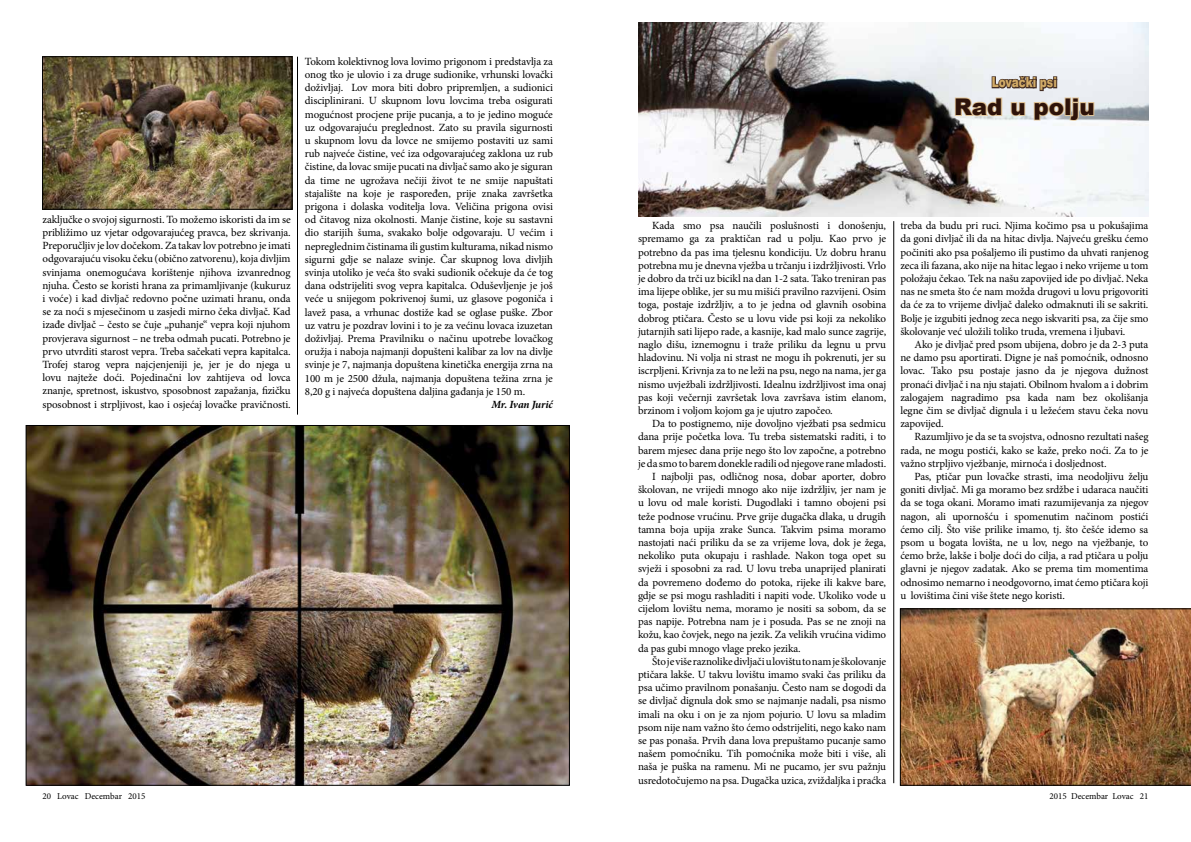
<style>
.page{position:relative;width:1191px;height:842px;background:#fff}
.page>*{position:absolute;margin:0;border:0;box-sizing:border-box;transform-origin:0 0}
.t1{font:900 23px "Arial";color:#2e130a}
.t2{font:900 14px "Arial";color:#d2ab67;scale:.75 1}
.t3{font:11px/13.2px "Minion Pro";letter-spacing:-.01em;color:#000;text-align:justify}
.t4{font:italic 700 11px "Minion Pro";letter-spacing:-.02em;color:#000}
.t5{font:9px "Minion Pro";color:#000}
</style>
<div class="page">
<img style="left:638px;top:23px;width:510px;height:194px">
<hr style="left:893px;top:221px;width:1px;height:562px;background:#000">
<hr style="left:297px;top:57px;width:1px;height:358px;background:#000">
<img style="left:28px;top:427px;width:540px;height:357px">
<img style="left:44px;top:58px;width:246px;height:150px">
<div style="left:42px;top:56px;width:250px;height:154px;border:1px solid #000"></div>
<svg style="left:953px;top:74px;width:142px;height:48px;background:#d7d2cc"></svg>
<img style="left:900px;top:608px;width:291px;height:178px">
<p class="t3" style="left:43px;top:213px;width:250px">zaključke o svojoj sigurnosti. To možemo iskoristi da im se približimo uz vjetar odgovarajućeg pravca, bez skrivanja.<br>Preporučljiv je lov dočekom. Za takav lov potrebno je imati odgovarajuću visoku čeku (obično zatvorenu), koja divljim svinjama onemogućava korištenje njihova izvanrednog njuha. Često se koristi hrana za primamljivanje (kukuruz i voće) i kad divljač redovno počne uzimati hranu, onda se za noći s mjesečinom u zasjedi mirno čeka divljač. Kad izađe divljač – često se čuje „puhanje“ vepra koji njuhom provjerava sigurnost – ne treba odmah pucati. Potrebno je prvo utvrditi starost vepra. Treba sačekati vepra kapitalca.<br>Trofej starog vepra najcjenjeniji je, jer je do njega u lovu najteže doći. Pojedinačni lov zahtijeva od lovca znanje, spretnost, iskustvo, sposobnost zapažanja, fizičku sposobnost i strpljivost, kao i osjećaj lovačke pravičnosti.</p>
<p class="t3" style="left:305px;top:55px;width:250px">Tokom kolektivnog lova lovimo prigonom i predstavlja za onog tko je ulovio i za druge sudionike, vrhunski lovački doživljaj. Lov mora biti dobro pripremljen, a sudionici disciplinirani. U skupnom lovu lovcima treba osigurati mogućnost procjene prije pucanja, a to je jedino moguće uz odgovarajuću preglednost. Zato su pravila sigurnosti u skupnom lovu da lovce ne smijemo postaviti uz sami rub najveće čistine, već iza odgovarajućeg zaklona uz rub čistine, da lovac smije pucati na divljač samo ako je siguran da time ne ugrožava nečiji život te ne smije napuštati stajalište na koje je raspoređen, prije znaka završetka prigona i dolaska voditelja lova. Veličina prigona ovisi od čitavog niza okolnosti. Manje čistine, koje su sastavni dio starijih šuma, svakako bolje odgovaraju. U većim i nepreglednim čistinama ili gustim kulturama, nikad nismo sigurni gdje se nalaze svinje. Čar skupnog lova divljih svinja utoliko je veća što svaki sudionik očekuje da će tog dana odstrijeliti svog vepra kapitalca. Oduševljenje je još veće u snijegom pokrivenoj šumi, uz glasove pogoniča i lavež pasa, a vrhunac dostiže kad se oglase puške. Zbor uz vatru je pozdrav lovini i to je za većinu lovaca izuzetan doživljaj. Prema Pravilniku o načinu upotrebe lovačkog oružja i naboja najmanji dopušteni kalibar za lov na divlje svinje je 7, najmanja dopuštena kinetička energija zrna na 100 m je 2500 džula, najmanja dopuštena težina zrna je 8,20 g i najveća dopuštena daljina gađanja je 150 m.</p>
<p class="t4" style="left:491px;top:397px;width:63px">Mr. Ivan Jurić</p>
<p class="t2" style="left:992px;top:72px;width:88px">Lovački psi</p>
<h1 class="t1" style="left:954px;top:90px;width:142px">Rad u polju</h1>
<p class="t3" style="left:638px;top:219px;width:250px;text-indent:14px">Kada smo psa naučili poslušnosti i donošenju, spremamo ga za praktičan rad u polju. Kao prvo je potrebno da pas ima tjelesnu kondiciju. Uz dobru hranu potrebna mu je dnevna vježba u trčanju i izdržljivosti. Vrlo je dobro da trči uz bicikl na dan 1-2 sata. Tako treniran pas ima lijepe oblike, jer su mu mišići pravilno razvijeni. Osim toga, postaje izdržljiv, a to je jedna od glavnih osobina dobrog ptičara. Često se u lovu vide psi koji za nekoliko jutarnjih sati lijepo rade, a kasnije, kad malo sunce zagrije, naglo dišu, iznemognu i traže priliku da legnu u prvu hladovinu. Ni volja ni strast ne mogu ih pokrenuti, jer su iscrpljeni. Krivnja za to ne leži na psu, nego na nama, jer ga nismo uvježbali izdržljivosti. Idealnu izdržljivost ima onaj pas koji večernji završetak lova završava istim elanom, brzinom i voljom kojom ga je ujutro započeo.</p>
<p class="t3" style="left:652px;top:417px;width:235px">Da to postignemo, nije dovoljno vježbati psa sedmicu</p>
<p class="t3" style="left:638px;top:430px;width:250px">dana prije početka lova. Tu treba sistematski raditi, i to</p>
<p class="t3" style="left:638px;top:443px;width:250px">barem mjesec dana prije nego što lov započne, a potrebno</p>
<p class="t3" style="left:638px;top:457px;width:250px">je da smo to barem donekle radili od njegove rane mladosti.</p>
<p class="t3" style="left:652px;top:470px;width:235px">I najbolji pas, odličnog nosa, dobar aporter, dobro</p>
<p class="t3" style="left:638px;top:483px;width:250px">školovan, ne vrijedi mnogo ako nije izdržljiv, jer nam je</p>
<p class="t3" style="left:638px;top:496px;width:250px">u lovu od male koristi. Dugodlaki i tamno obojeni psi</p>
<p class="t3" style="left:638px;top:509px;width:250px">teže podnose vrućinu. Prve grije dugačka dlaka, u drugih</p>
<p class="t3" style="left:638px;top:523px;width:250px">tamna boja upija zrake Sunca. Takvim psima moramo</p>
<p class="t3" style="left:638px;top:536px;width:250px">nastojati naći priliku da se za vrijeme lova, dok je žega,</p>
<p class="t3" style="left:638px;top:549px;width:250px">nekoliko puta okupaju i rashlade. Nakon toga opet su</p>
<p class="t3" style="left:638px;top:562px;width:250px">svježi i sposobni za rad. U lovu treba unaprijed planirati</p>
<p class="t3" style="left:638px;top:575px;width:250px">da povremeno dođemo do potoka, rijeke ili kakve bare,</p>
<p class="t3" style="left:638px;top:589px;width:250px">gdje se psi mogu rashladiti i napiti vode. Ukoliko vode u</p>
<p class="t3" style="left:638px;top:602px;width:250px">cijelom lovištu nema, moramo je nositi sa sobom, da se</p>
<p class="t3" style="left:638px;top:615px;width:250px">pas napije. Potrebna nam je i posuda. Pas se ne znoji na</p>
<p class="t3" style="left:638px;top:628px;width:250px">kožu, kao čovjek, nego na jezik. Za velikih vrućina vidimo</p>
<p class="t3" style="left:638px;top:641px;width:164px">da pas gubi mnogo vlage preko jezika.</p>
<p class="t3" style="left:652px;top:655px;width:235px">Što je više raznolike divljači u lovištu to nam je školovanje</p>
<p class="t3" style="left:638px;top:668px;width:250px">ptičara lakše. U takvu lovištu imamo svaki čas priliku da</p>
<p class="t3" style="left:638px;top:681px;width:250px">psa učimo pravilnom ponašanju. Često nam se dogodi da</p>
<p class="t3" style="left:638px;top:694px;width:250px">se divljač dignula dok smo se najmanje nadali, psa nismo</p>
<p class="t3" style="left:638px;top:707px;width:250px">imali na oku i on je za njom pojurio. U lovu sa mladim</p>
<p class="t3" style="left:638px;top:721px;width:250px">psom nije nam važno što ćemo odstrijeliti, nego kako nam</p>
<p class="t3" style="left:638px;top:734px;width:250px">se pas ponaša. Prvih dana lova prepuštamo pucanje samo</p>
<p class="t3" style="left:638px;top:747px;width:250px">našem pomoćniku. Tih pomoćnika može biti i više, ali</p>
<p class="t3" style="left:638px;top:760px;width:250px">naša je puška na ramenu. Mi ne pucamo, jer svu pažnju</p>
<p class="t3" style="left:638px;top:773px;width:250px">usredotočujemo na psa. Dugačka uzica, zviždaljka i praćka</p>
<p class="t3" style="left:900px;top:219px;width:250px">treba da budu pri ruci. Njima kočimo psa u pokušajima da goni divljač ili da na hitac divlja. Najveću grešku ćemo počiniti ako psa pošaljemo ili pustimo da uhvati ranjenog zeca ili fazana, ako nije na hitac legao i neko vrijeme u tom položaju čekao. Tek na našu zapovijed ide po divljač. Neka nas ne smeta što će nam možda drugovi u lovu prigovoriti da će za to vrijeme divljač daleko odmaknuti ili se sakriti.<br>Bolje je izgubiti jednog zeca nego iskvariti psa, za čije smo školovanje već uložili toliko truda, vremena i ljubavi.</p>
<p class="t3" style="left:900px;top:338px;width:250px;text-indent:14px">Ako je divljač pred psom ubijena, dobro je da 2-3 puta ne damo psu aportirati. Digne je naš pomoćnik, odnosno lovac. Tako psu postaje jasno da je njegova dužnost pronaći divljač i na nju stajati. Obilnom hvalom a i dobrim zalogajem nagradimo psa kada nam bez okolišanja legne čim se divljač dignula i u ležećem stavu čeka novu zapovijed.</p>
<p class="t3" style="left:900px;top:430px;width:250px;text-indent:14px">Razumljivo je da se ta svojstva, odnosno rezultati našeg rada, ne mogu postići, kako se kaže, preko noći. Za to je važno strpljivo vježbanje, mirnoća i dosljednost.</p>
<p class="t3" style="left:900px;top:470px;width:250px;text-indent:14px">Pas, ptičar pun lovačke strasti, ima neodoljivu želju goniti divljač. Mi ga moramo bez srdžbe i udaraca naučiti da se toga okani. Moramo imati razumijevanja za njegov nagon, ali upornošću i spomenutim načinom postići ćemo cilj. Što više prilike imamo, tj. što češće idemo sa psom u bogata lovišta, ne u lov, nego na vježbanje, to ćemo brže, lakše i bolje doći do cilja, a rad ptičara u polju glavni je njegov zadatak. Ako se prema tim momentima odnosimo nemarno i neodgovorno, imat ćemo ptičara koji u lovištima čini više štete nego koristi.</p>
<p class="t5" style="left:43px;top:790px;width:104px">20 Lovac Decembar 2015</p>
<p class="t5" style="left:1049px;top:790px;width:100px">2015 Decembar Lovac 21</p>
</div>
